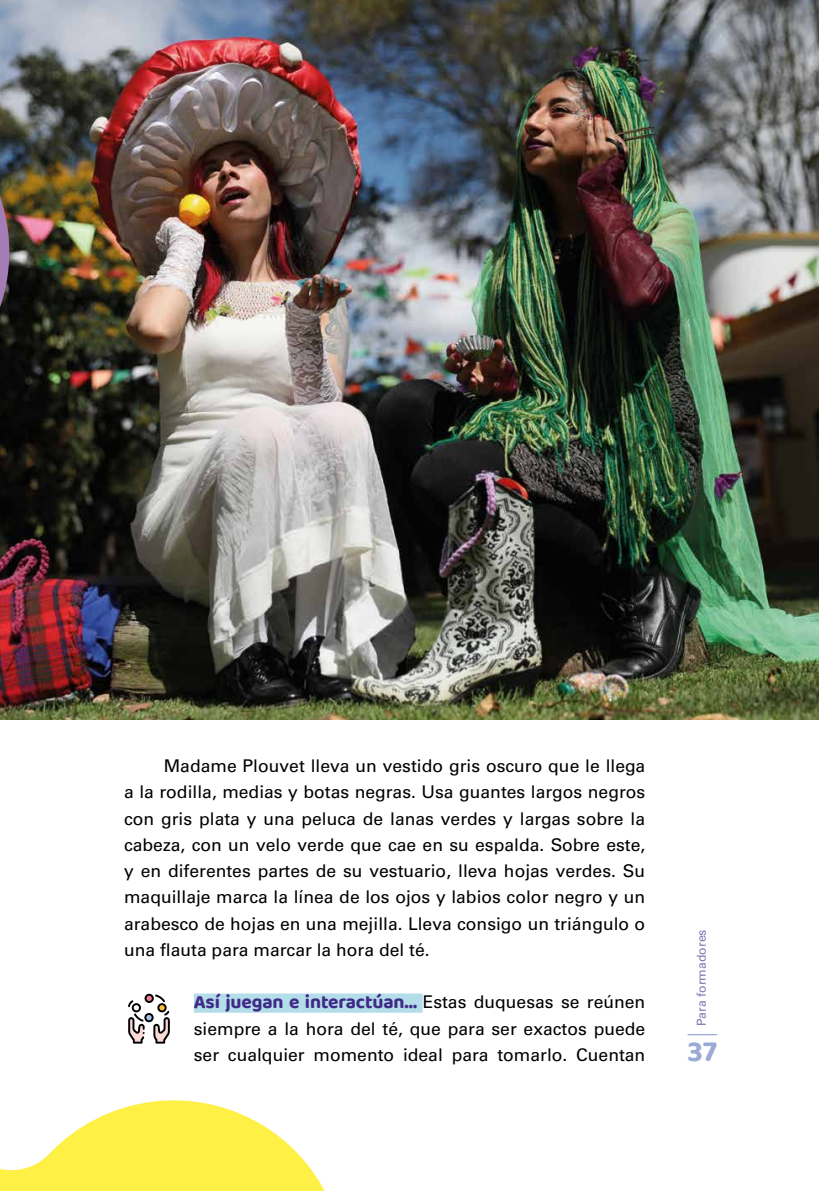
<style>
.page{position:relative;width:819px;height:1191px;background:#fff}
.page>*{position:absolute;margin:0;border:0;box-sizing:border-box;transform-origin:0 0}
.t1{font:700 29.75px "Baloo Tammudu 2";color:#9caad7}
.t2{font:700 19.25px "Baloo Tammudu 2";letter-spacing:-.01em;color:#402b86}
.t3{font:17.5px/26.2px "Univers LT Std";color:#000;text-align:justify}
.t4{font:12.25px "Univers LT Std";color:#8673b3}
.s1{font-family:"Univers LT Std";font-weight:400;font-size:17.5px;color:#000}
</style>
<div class="page">
<hr style="left:687px;top:1034px;width:30px;height:1px;background:#9caad7">
<img style="left:0;top:0;width:819px;height:719px">
<div style="left:194px;top:993px;width:228px;height:19px;background:#b3dee9"></div>
<img style="left:0;top:0;width:35px;height:657px">
<svg style="left:128px;top:993px;width:42px;height:42px"></svg>
<svg style="left:0;top:1035px;width:325px;height:156px"></svg>
<p class="t3" style="left:124px;top:753px;width:522px;text-indent:40px">Madame Plouvet lleva un vestido gris oscuro que le llega a la rodilla, medias y botas negras. Usa guantes largos negros con gris plata y una peluca de lanas verdes y largas sobre la cabeza, con un velo verde que cae en su espalda. Sobre este, y en diferentes partes de su vestuario, lleva hojas verdes. Su maquillaje marca la línea de los ojos y labios color negro y un arabesco de hojas en una mejilla. Lleva consigo un triángulo o una flauta para marcar la hora del té.</p>
<p class="t2" style="left:194px;top:990px;width:453px">Así juegan e interactúan… <span class="s1">Estas duquesas se reúnen</span></p>
<p class="t3" style="left:194px;top:1015px;width:453px">siempre a la hora del té, que para ser exactos puede ser cualquier momento ideal para tomarlo. Cuentan</p>
<p class="t4" style="left:694px;top:1025px;width:98px;rotate:-90deg">Para formadores</p>
<h1 class="t1" style="left:687px;top:1033px;width:31px">37</h1>
</div>
